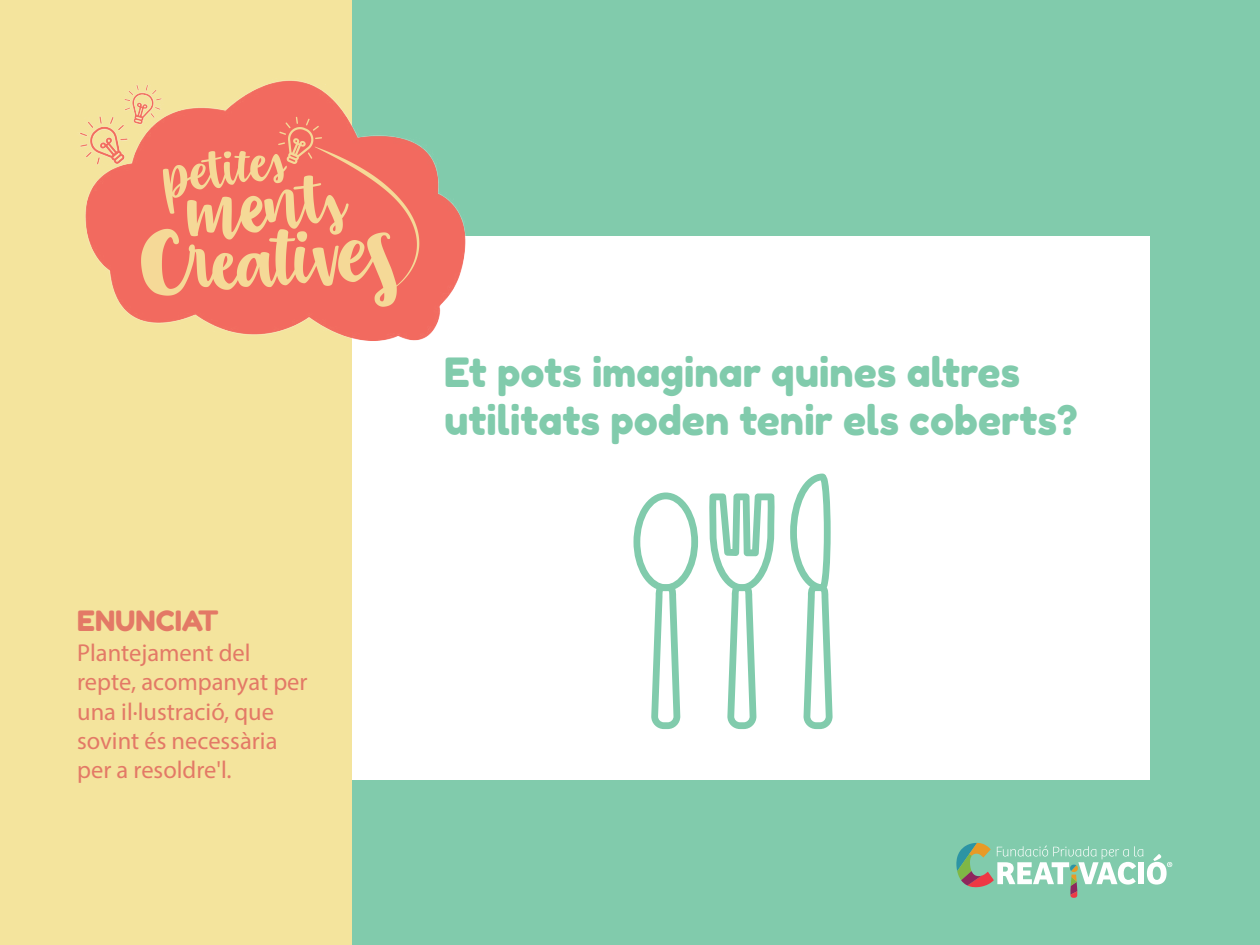
<style>
.page{position:relative;width:1260px;height:945px;background:#81cbac}
.page>*{position:absolute;margin:0;border:0;box-sizing:border-box;transform-origin:0 0}
.t1{font:40.25px/48.3px "Fredoka One";color:#81cbac}
.t2{font:28px "Fredoka One";color:#e37966}
.t3{font:24.5px/29.4px "Myriad Pro";color:#e37966}
</style>
<div class="page">
<svg style="left:956px;top:843px;width:216px;height:55px"></svg>
<div style="left:326px;top:236px;width:824px;height:544px;background:#fff"></div>
<div style="left:0;top:0;width:352px;height:945px;background:#f4e49d"></div>
<img style="left:79px;top:80px;width:387px;height:261px">
<svg style="left:634px;top:493px;width:64px;height:236px"></svg>
<svg style="left:709px;top:493px;width:66px;height:236px"></svg>
<svg style="left:790px;top:474px;width:43px;height:255px"></svg>
<p class="t2" style="left:77px;top:604px;width:143px">ENUNCIAT</p>
<p class="t3" style="left:77px;top:638px;width:232px">Plantejament del repte, acompanyat per una il·lustració, que sovint és necessària per a resoldre'l.</p>
<h1 class="t1" style="left:444px;top:348px;width:635px">Et pots imaginar quines altres utilitats poden tenir els coberts?</h1>
</div>
